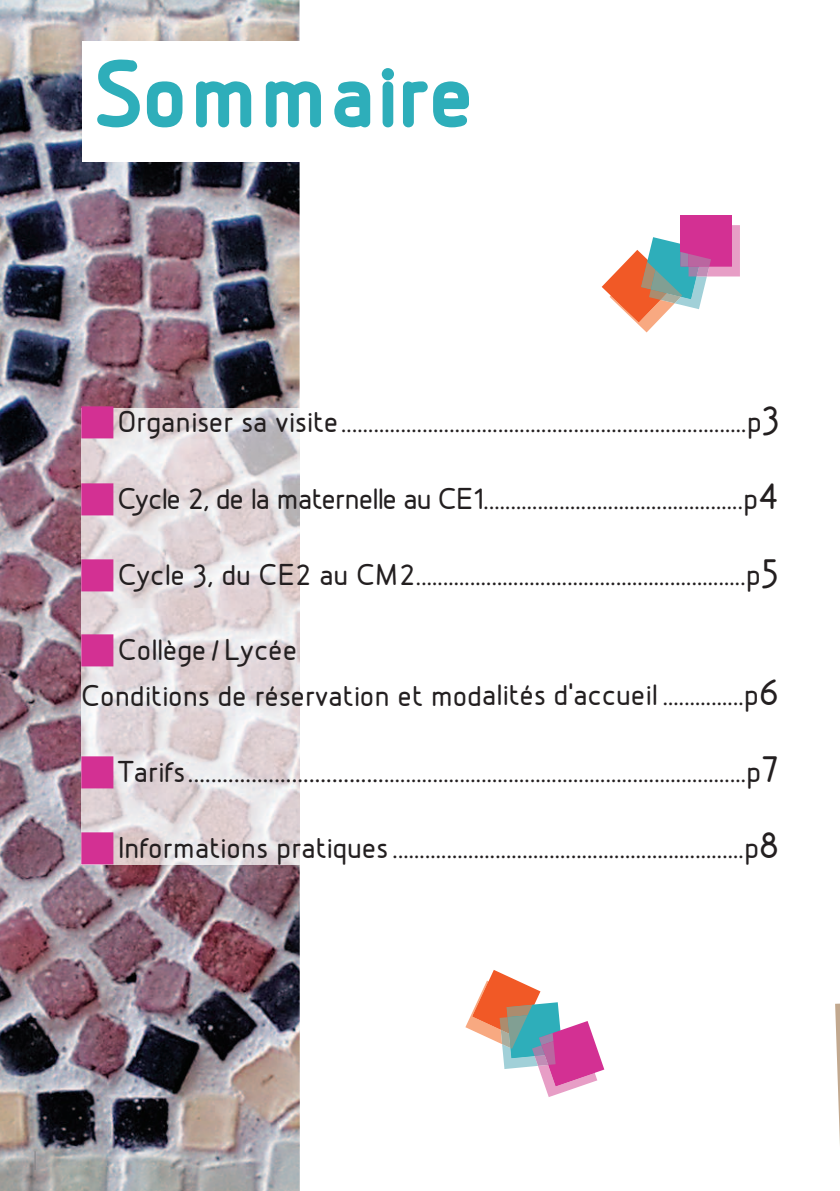
<style>
.page{position:relative;width:840px;height:1191px;background:#fff}
.page>*{position:absolute;margin:0;border:0;box-sizing:border-box;transform-origin:0 0}
.t1{font:700 102.8px "Designio";color:#2eaeba}
.t2{font:500 32px/45.2px "Designio";color:#231f20}
.t3{font:500 30px "Designio";color:#231f20}
.s1{font-size:32px}
.s2{font-size:40px}
.s3{font-size:30px}
</style>
<div class="page">
<svg style="left:835px;top:1003px;width:4px;height:112px"></svg>
<img style="left:0;top:0;width:299px;height:1191px">
<svg style="left:35px;top:1151px;width:1px;height:19px"></svg>
<div style="left:83px;top:41px;width:684px;height:121px;background:#fff"></div>
<div style="left:680px;top:215px;width:51px;height:51px;background:#d33093"></div>
<svg style="left:601px;top:225px;width:138px;height:107px"></svg>
<svg style="left:465px;top:970px;width:139px;height:127px"></svg>
<img style="left:82px;top:408px;width:217px;height:456px">
<svg style="left:82px;top:407px;width:32px;height:32px"></svg>
<svg style="left:82px;top:483px;width:32px;height:32px"></svg>
<svg style="left:82px;top:559px;width:32px;height:32px"></svg>
<svg style="left:82px;top:634px;width:32px;height:32px"></svg>
<svg style="left:82px;top:756px;width:32px;height:32px"></svg>
<svg style="left:82px;top:832px;width:32px;height:32px"></svg>
<h1 class="t1" style="left:94px;top:59px;width:383px">Sommaire</h1>
<p class="t3" style="left:118px;top:412px;width:662px"><span class="s1">Organiser sa visite</span>...........................................................................<span class="s1">p</span><span class="s2">3</span></p>
<p class="t3" style="left:118px;top:489px;width:663px"><span class="s1">Cycle 2, de la maternelle au CE1</span>................................................<span class="s1">p</span><span class="s2">4</span></p>
<p class="t3" style="left:118px;top:565px;width:662px"><span class="s1">Cycle 3, du CE2 au CM2</span>.............................................................<span class="s1">p</span><span class="s2">5</span></p>
<p class="t2" style="left:82px;top:631px;width:699px;text-indent:36px">Collège /Lycée<br>Conditions de réservation et modalités d’accueil <span class="s3">...............</span>p<span class="s2">6</span></p>
<p class="t3" style="left:118px;top:762px;width:662px"><span class="s1">Tarifs..................................</span>...................................................................<span class="s1">p</span><span class="s2">7</span></p>
<p class="t3" style="left:118px;top:838px;width:662px"><span class="s1">Informations pratiques</span>.................................................................<span class="s1">p</span><span class="s2">8</span></p>
</div>
